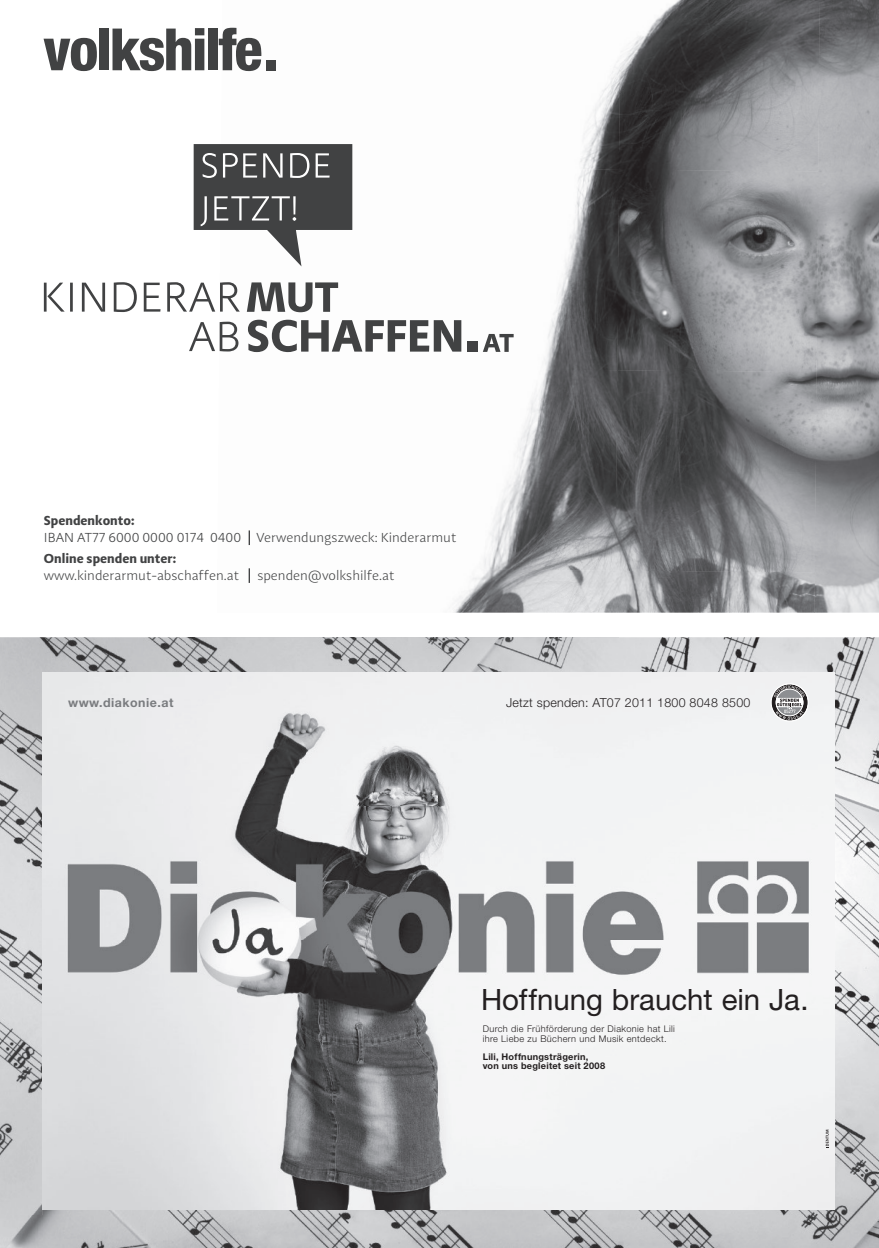
<style>
.page{position:relative;width:879px;height:1248px;background:#fff}
.page>*{position:absolute;margin:0;border:0;box-sizing:border-box;transform-origin:0 0}
.t1{font:29.4px "Helvetica Neue LT Pro";color:#231f20}
.t2{font:300 13.6px "Adagio Sans";color:#414243}
.t3{font:700 13.6px "Adagio Sans";color:#414243}
.t4{font:300 12.4px "Helvetica Neue LT Std";letter-spacing:.02em;color:#231f20}
.t5{font:700 12.4px "Helvetica Neue LT Std";letter-spacing:.04em;color:#7a7c7f}
.t6{font:300 9.2px/9.2px "Helvetica Neue LT Std";letter-spacing:.04em;color:#231f20}
.t7{font:700 9.2px/9.2px "Helvetica Neue LT Std";letter-spacing:.025em;color:#231f20}
</style>
<div class="page">
<img style="left:580px;top:60px;width:39px;height:108px">
<img style="left:619px;top:0;width:195px;height:169px">
<img style="left:814px;top:0;width:65px;height:612px">
<img style="left:461px;top:168px;width:158px;height:200px">
<img style="left:617px;top:169px;width:201px;height:203px">
<img style="left:484px;top:368px;width:133px;height:199px">
<img style="left:615px;top:370px;width:202px;height:202px">
<img style="left:248px;top:567px;width:567px;height:45px">
<svg style="left:44px;top:38px;width:53px;height:33px"></svg>
<div style="left:99px;top:29px;width:10px;height:41px;background:#414243"></div>
<svg style="left:112px;top:28px;width:92px;height:43px"></svg>
<div style="left:208px;top:29px;width:10px;height:41px;background:#414243"></div>
<svg style="left:219px;top:28px;width:42px;height:43px"></svg>
<div style="left:266px;top:60px;width:9px;height:10px;background:#414243"></div>
<svg style="left:249px;top:530px;width:1px;height:15px"></svg>
<svg style="left:249px;top:568px;width:1px;height:15px"></svg>
<svg style="left:247px;top:282px;width:91px;height:30px"></svg>
<svg style="left:44px;top:282px;width:196px;height:30px"></svg>
<svg style="left:248px;top:320px;width:213px;height:32px"></svg>
<svg style="left:189px;top:321px;width:49px;height:30px"></svg>
<div style="left:467px;top:341px;width:11px;height:11px;background:#414243"></div>
<svg style="left:483px;top:334px;width:31px;height:18px"></svg>
<svg style="left:194px;top:144px;width:158px;height:122px"></svg>
<img style="left:0;top:637px;width:186px;height:97px">
<img style="left:186px;top:637px;width:432px;height:35px">
<img style="left:618px;top:637px;width:216px;height:35px">
<img style="left:834px;top:637px;width:45px;height:610px">
<img style="left:0;top:734px;width:42px;height:513px">
<img style="left:42px;top:1209px;width:216px;height:38px">
<img style="left:258px;top:1209px;width:432px;height:38px">
<img style="left:690px;top:1209px;width:144px;height:38px">
<img style="left:42px;top:672px;width:792px;height:537px">
<svg style="left:826px;top:1129px;width:2px;height:18px"></svg>
<div style="left:770px;top:683px;width:38px;height:38px;border:1px solid #fff;border-radius:50%"></div>
<svg style="left:771px;top:683px;width:37px;height:38px"></svg>
<p class="t3" style="left:44px;top:511px;width:92px">Spendenkonto:</p>
<p class="t2" style="left:44px;top:529px;width:414px">IBAN AT77 6000 0000 0174 0400 Verwendungszweck: Kinderarmut</p>
<p class="t3" style="left:44px;top:549px;width:134px">Online spenden unter:</p>
<p class="t2" style="left:44px;top:567px;width:197px">www.kinderarmut-abschaffen.at</p>
<p class="t2" style="left:257px;top:567px;width:139px">spenden@volkshilfe.at</p>
<p class="t5" style="left:68px;top:694px;width:107px">www.diakonie.at</p>
<p class="t4" style="left:506px;top:695px;width:246px">Jetzt spenden: AT07 2011 1800 8048 8500</p>
<h1 class="t1" style="left:481px;top:980px;width:329px">Hoffnung braucht ein Ja.</h1>
<p class="t6" style="left:483px;top:1024px;width:194px">Durch die Frühförderung der Diakonie hat Lili ihre Liebe zu Büchern und Musik entdeckt.</p>
<p class="t7" style="left:483px;top:1051px;width:124px">Lili, Hoffnungsträgerin, von uns begleitet seit 2008</p>
</div>
